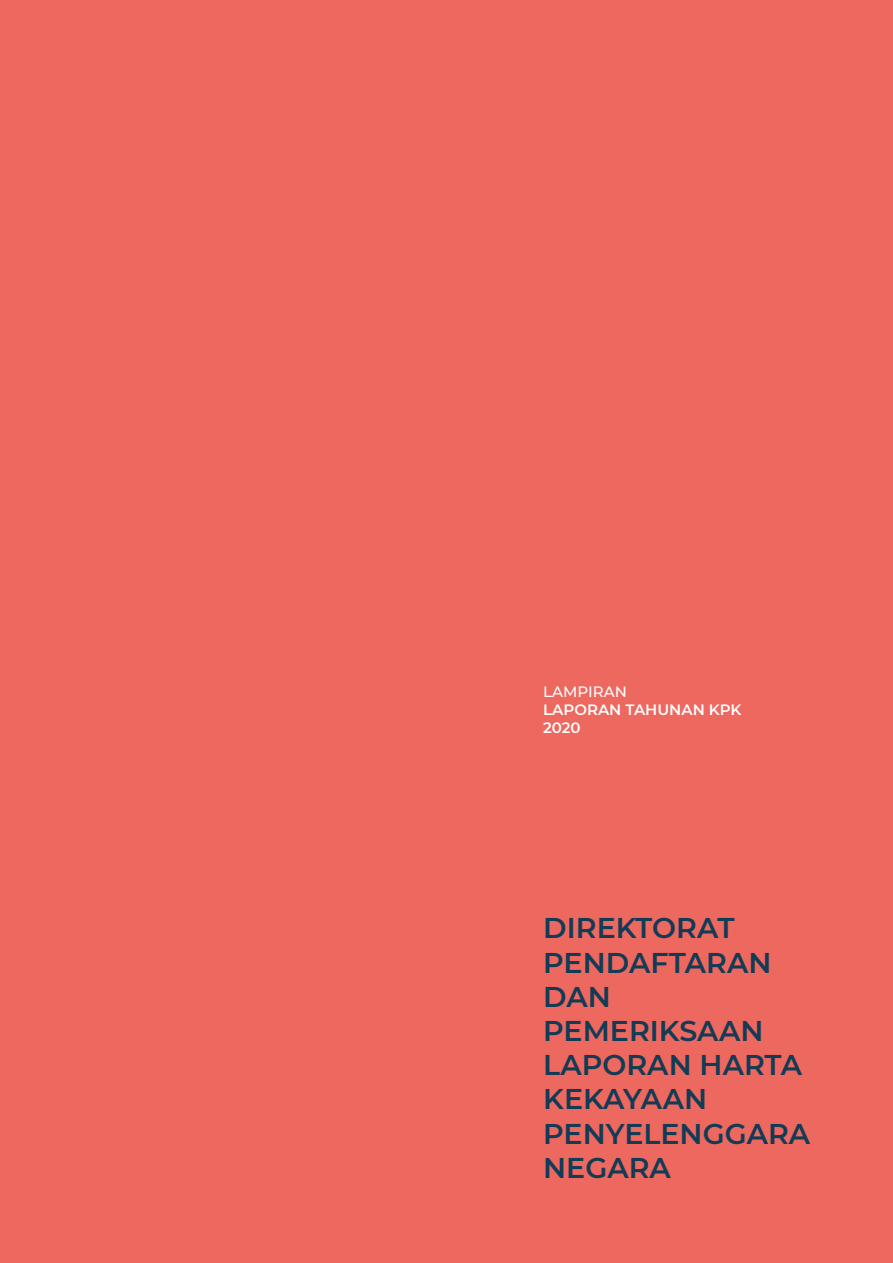
<style>
.page{position:relative;width:893px;height:1263px;background:#ed685f}
.page>*{position:absolute;margin:0;border:0;box-sizing:border-box;transform-origin:0 0}
.t1{font:600 28.5px/34.2px "Montserrat";color:#123b55}
.t2{font:600 15px/18px "Montserrat";color:#fff}
.t3{font:500 15px "Montserrat";color:#fff}
</style>
<div class="page">
<p class="t3" style="left:543px;top:681px;width:85px">LAMPIRAN</p>
<p class="t2" style="left:543px;top:700px;width:200px">LAPORAN TAHUNAN KPK<br>2020</p>
<p class="t1" style="left:543px;top:910px;width:269px">DIREKTORAT<br>PENDAFTARAN<br>DAN<br>PEMERIKSAAN<br>LAPORAN HARTA<br>KEKAYAAN<br>PENYELENGGARA<br>NEGARA</p>
</div>
